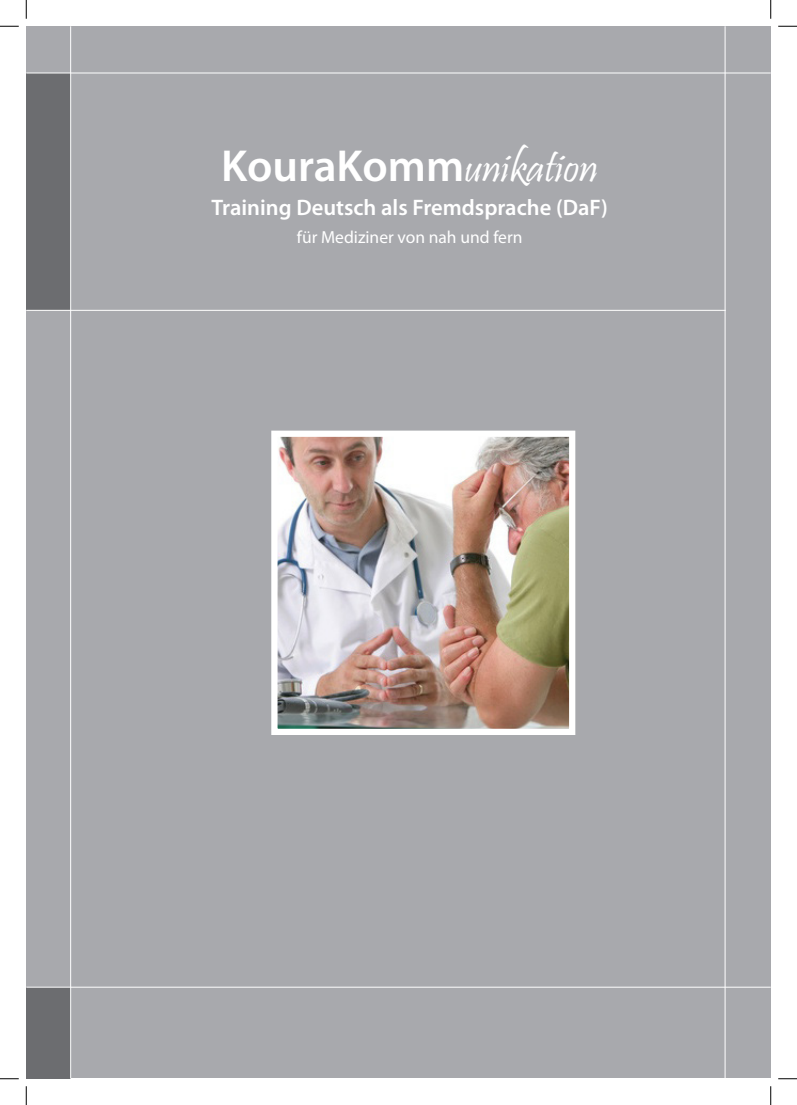
<style>
.page{position:relative;width:797px;height:1105px;background:#fff}
.page>*{position:absolute;margin:0;border:0;box-sizing:border-box;transform-origin:0 0}
.t1{font:600 45px "Myriad Pro";color:#fff}
.t2{font:600 22.5px "Myriad Pro";color:#fff}
.t3{font:17.5px "Myriad Pro";color:#fff}
.s1{font-family:"Pristina";font-weight:400}
</style>
<div class="page">
<div style="left:26px;top:27px;width:744px;height:1051px;background:#a8a9ad"></div>
<div style="left:26px;top:73px;width:44px;height:237px;background:#6c6d70"></div>
<div style="left:26px;top:987px;width:44px;height:92px;background:#6c6d70"></div>
<hr style="left:26px;top:73px;width:744px;height:1px;background:#fff">
<hr style="left:26px;top:310px;width:699px;height:1px;background:#fff">
<hr style="left:724px;top:26px;width:1px;height:1053px;background:#fff">
<hr style="left:70px;top:26px;width:1px;height:1053px;background:#fff">
<hr style="left:26px;top:987px;width:744px;height:1px;background:#fff">
<img style="left:278px;top:438px;width:290px;height:290px">
<div style="left:271px;top:431px;width:304px;height:304px;border:6px solid #fff"></div>
<svg style="left:0;top:25px;width:19px;height:2px"></svg>
<svg style="left:778px;top:25px;width:19px;height:2px"></svg>
<svg style="left:0;top:1078px;width:19px;height:1px"></svg>
<svg style="left:778px;top:1078px;width:19px;height:1px"></svg>
<svg style="left:25px;top:0;width:2px;height:19px"></svg>
<svg style="left:25px;top:1086px;width:2px;height:19px"></svg>
<svg style="left:770px;top:0;width:1px;height:19px"></svg>
<svg style="left:770px;top:1086px;width:1px;height:19px"></svg>
<h1 class="t1" style="left:221px;top:137px;width:378px">KouraKomm<span class="s1">unikation</span></h1>
<p class="t2" style="left:212px;top:193px;width:398px">Training Deutsch als Fremdsprache (DaF)</p>
<p class="t3" style="left:297px;top:227px;width:227px">für Mediziner von nah und fern</p>
</div>
